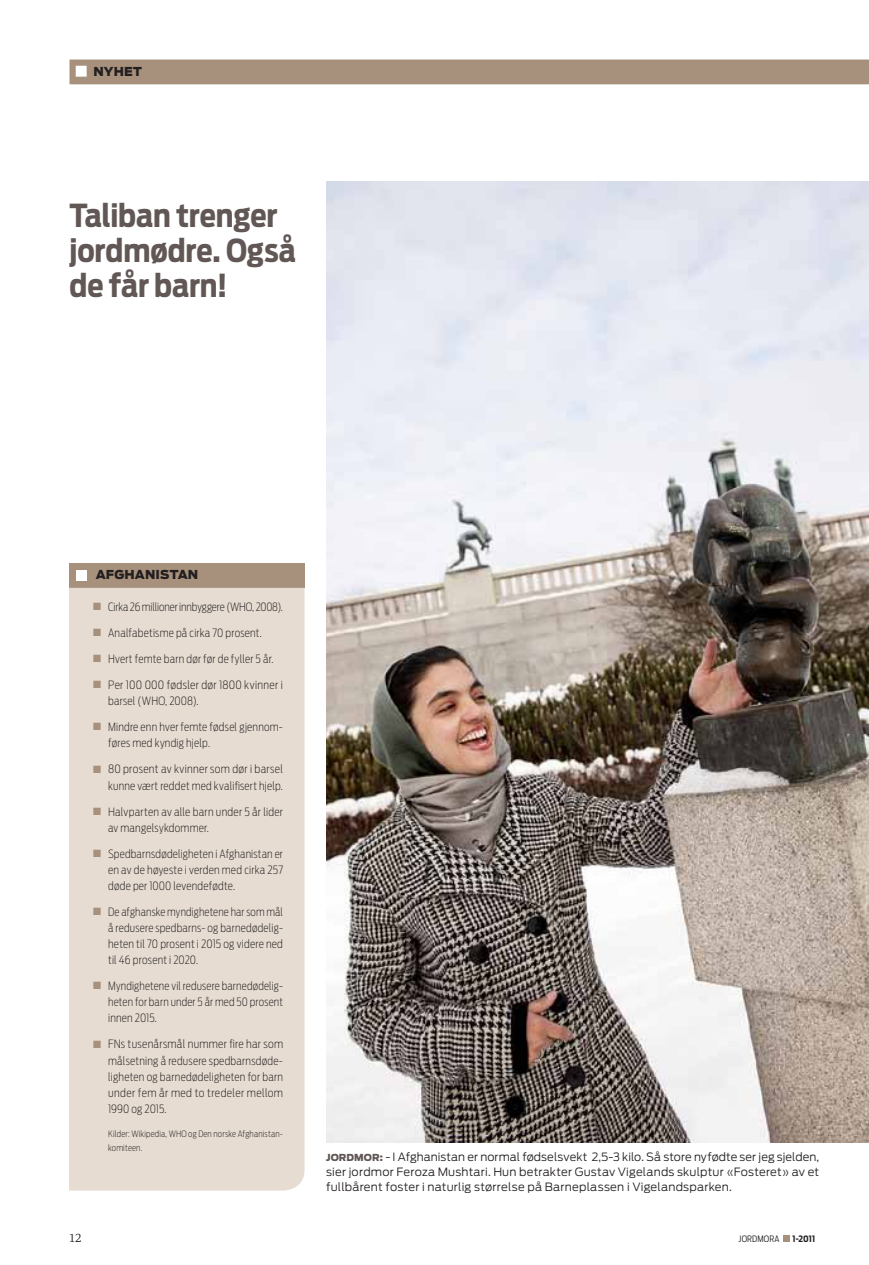
<style>
.page{position:relative;width:869px;height:1265px;background:#fff}
.page>*{position:absolute;margin:0;border:0;box-sizing:border-box;transform-origin:0 0}
.t1{font:700 31.5px/35px "Antenna Cond";letter-spacing:-.005em;color:#615755}
.t2{font:13.12px "Whitman Roman LF";color:#231f20}
.t3{font:900 12.25px "Antenna";letter-spacing:.015em;color:#231f20}
.t4{font:200 11.38px/16.1px "Antenna Cond";letter-spacing:.02em;color:#231f20;text-align:justify}
.t5{font:300 11.38px/14.9px "Antenna";letter-spacing:.02em;color:#231f20;text-align:justify}
.t6{font:200 11.38px "Antenna Cond";letter-spacing:-.01em;color:#231f20}
.t7{font:200 8.75px/14px "Antenna Cond";letter-spacing:.02em;color:#231f20}
.t8{font:300 8.75px "Antenna Cond";letter-spacing:.015em;color:#231f20}
.t9{font:700 8.75px "Antenna Cond";color:#231f20}
.s1{color:#a7917c}
.s2{font-weight:900;font-size:9.62px;color:#615755}
</style>
<div class="page">
<div style="left:69px;top:60px;width:799px;height:24px;background:#a7917c"></div>
<img style="left:327px;top:182px;width:541px;height:961px">
<div style="left:69px;top:564px;width:235px;height:24px;background:#a7917c"></div>
<div style="left:76px;top:570px;width:11px;height:11px;background:#fff"></div>
<div style="left:69px;top:588px;width:235px;height:603px;background:#e6dcd1"></div>
<div style="left:782px;top:1235px;width:7px;height:7px;background:#a7917c"></div>
<p class="t3" style="left:93px;top:64px;width:50px">NYHET</p>
<h1 class="t1" style="left:69px;top:198px;width:228px">Taliban trenger jordmødre. Også de får barn!</h1>
<p class="t3" style="left:96px;top:567px;width:40px">AFGHAN</p>
<p class="t3" style="left:155px;top:567px;width:25px">ISTAN</p>
<p class="t6" style="left:93px;top:600px;width:191px"><span class="s1">■</span> Cirka 26 millioner innbyggere (WHO, 2008).</p>
<p class="t4" style="left:93px;top:625px;width:170px"><span class="s1">■</span> Analfabetisme på cirka 70 prosent.</p>
<p class="t4" style="left:93px;top:651px;width:182px"><span class="s1">■</span> Hvert femte barn dør før de fyller 5 år.</p>
<p class="t4" style="left:108px;top:677px;width:176px;text-indent:-15px"><span class="s1">■</span> Per 100 000 fødsler dør 1800 kvinner i barsel (WHO, 2008).</p>
<p class="t4" style="left:108px;top:719px;width:176px;text-indent:-15px"><span class="s1">■</span> Mindre enn hver femte fødsel gjennom&shy;føres med kyndig hjelp.</p>
<p class="t4" style="left:93px;top:761px;width:191px;text-align:right"><span class="s1">■</span> 80 prosent av kvinner som dør i barsel kunne vært reddet med kvalifisert hjelp.</p>
<p class="t4" style="left:108px;top:803px;width:176px;text-indent:-15px"><span class="s1">■</span> Halvparten av alle barn under 5 år lider av mangelsykdommer.</p>
<p class="t4" style="left:108px;top:846px;width:176px;text-indent:-15px"><span class="s1">■</span> Spedbarnsdødeligheten i Afghanistan er en av de høyeste i verden med cirka 257 døde per 1000 levendefødte.</p>
<p class="t4" style="left:108px;top:904px;width:176px;text-indent:-15px"><span class="s1">■</span> De afghanske myndighetene har som mål å redusere spedbarns- og barnedødelig&shy;heten til 70 prosent i 2015 og videre ned til 46 prosent i 2020.</p>
<p class="t4" style="left:108px;top:978px;width:176px;text-indent:-15px"><span class="s1">■</span> Myndighetene vil redusere barnedødelig&shy;heten for barn under 5 år med 50 prosent innen 2015.</p>
<p class="t4" style="left:108px;top:1036px;width:176px;text-indent:-15px"><span class="s1">■</span> FNs tusenårsmål nummer fire har som målsetning å redusere spedbarnsdøde&shy;ligheten og barnedødeligheten for barn under fem år med to tredeler mellom 1990 og 2015.</p>
<p class="t7" style="left:108px;top:1127px;width:176px">Kilder: Wikipedia, WHO og Den norske Afghanistan&shy;komiteen.</p>
<p class="t5" style="left:326px;top:1149px;width:494px"><span class="s2">JORDMOR:</span> - I Afghanistan er normal fødselsvekt 2,5-3 kilo. Så store nyfødte ser jeg sjelden, sier jordmor Feroza Mushtari. Hun betrakter Gustav Vigelands skulptur «Fosteret» av et fullbårent foster i naturlig størrelse på Barneplassen i Vigelandsparken.</p>
<p class="t2" style="left:69px;top:1230px;width:14px">12</p>
<p class="t8" style="left:738px;top:1233px;width:43px">JORDMORA</p>
<p class="t9" style="left:792px;top:1233px;width:24px">1-2011</p>
</div>
